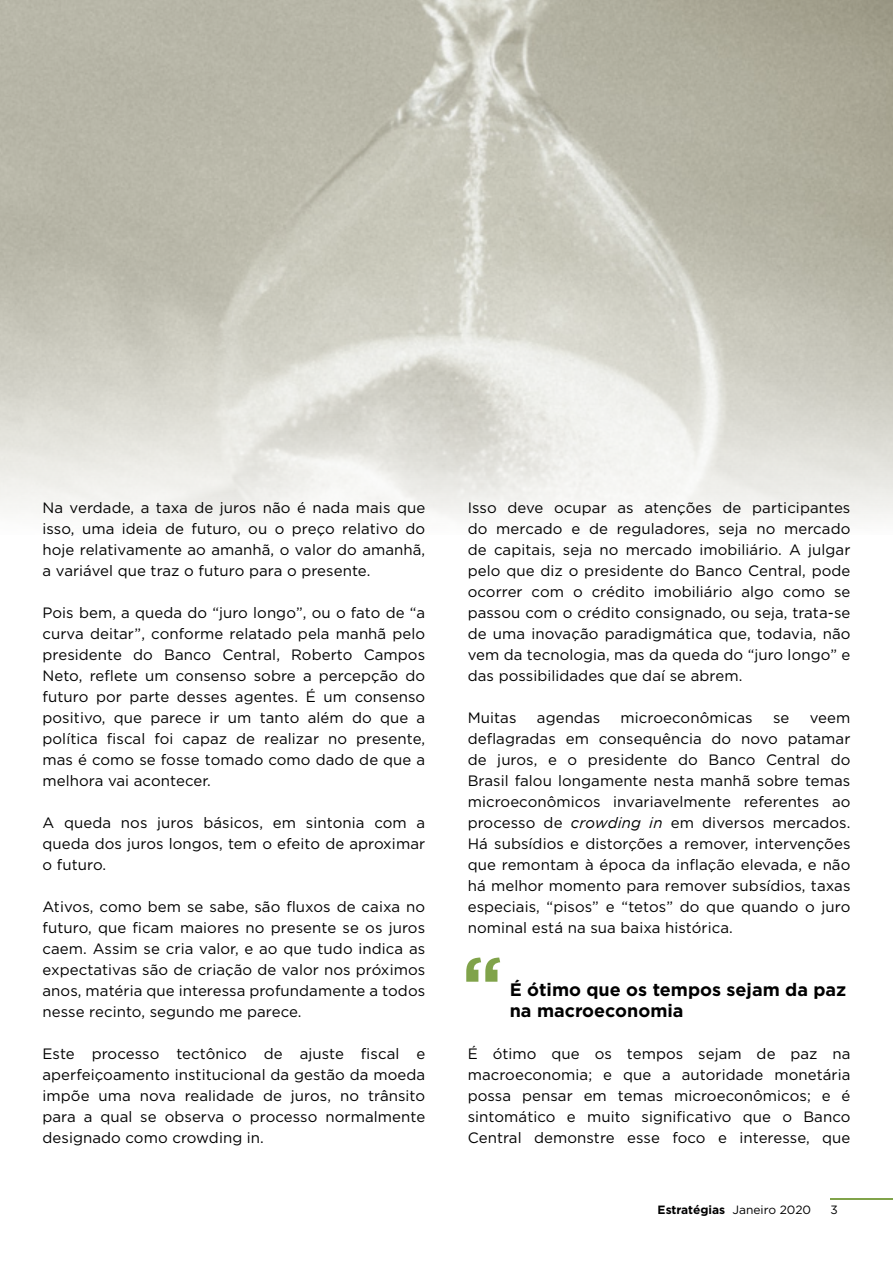
<style>
.page{position:relative;width:893px;height:1263px;background:#fff}
.page>*{position:absolute;margin:0;border:0;box-sizing:border-box;transform-origin:0 0}
.t1{font:700 75px "Gotham";color:#80a34a}
.t2{font:700 18px "Gotham";color:#000}
.t3{font:15px/21px "Gotham";letter-spacing:.005em;color:#000;text-align:justify}
.t4{font:700 12px "Gotham";color:#000}
.t5{font:12px "Gotham";color:#000}
.s1{font-style:italic}
.s2{font-weight:400}
</style>
<div class="page">
<hr style="left:831px;top:1198px;width:62px;height:1px;background:#80a34a">
<img style="left:0;top:0;width:893px;height:524px">
<p class="t3" style="left:43px;top:497px;width:384px">Na verdade, a taxa de juros não é nada mais que isso, uma ideia de futuro, ou o preço relativo do hoje relativamente ao amanhã, o valor do amanhã, a variável que traz o futuro para o presente.</p>
<p class="t3" style="left:43px;top:602px;width:384px">Pois bem, a queda do “juro longo”, ou o fato de “a curva deitar”, conforme relatado pela manhã pelo presidente do Banco Central, Roberto Campos Neto, reflete um consenso sobre a percepção do futuro por parte desses agentes. É um consenso positivo, que parece ir um tanto além do que a política fiscal foi capaz de realizar no presente, mas é como se fosse tomado como dado de que a melhora vai acontecer.</p>
<p class="t3" style="left:43px;top:812px;width:384px">A queda nos juros básicos, em sintonia com a queda dos juros longos, tem o efeito de aproximar o futuro.</p>
<p class="t3" style="left:43px;top:896px;width:384px">Ativos, como bem se sabe, são fluxos de caixa no futuro, que ficam maiores no presente se os juros caem. Assim se cria valor, e ao que tudo indica as expectativas são de criação de valor nos próximos anos, matéria que interessa profundamente a todos nesse recinto, segundo me parece.</p>
<p class="t3" style="left:43px;top:1043px;width:384px">Este processo tectônico de ajuste fiscal e aperfeiçoamento institucional da gestão da moeda impõe uma nova realidade de juros, no trânsito para a qual se observa o processo normalmente designado como crowding in.</p>
<p class="t3" style="left:468px;top:497px;width:384px">Isso deve ocupar as atenções de participantes do mercado e de reguladores, seja no mercado de capitais, seja no mercado imobiliário. A julgar pelo que diz o presidente do Banco Central, pode ocorrer com o crédito imobiliário algo como se passou com o crédito consignado, ou seja, trata-se de uma inovação paradigmática que, todavia, não vem da tecnologia, mas da queda do “juro longo” e das possibilidades que daí se abrem.</p>
<p class="t3" style="left:468px;top:707px;width:50px">Muitas</p>
<p class="t3" style="left:537px;top:707px;width:65px">agendas</p>
<p class="t3" style="left:621px;top:707px;width:134px">microeconômicas</p>
<p class="t3" style="left:773px;top:707px;width:18px">se</p>
<p class="t3" style="left:468px;top:707px;width:384px;text-indent:342px">veem deflagradas em consequência do novo patamar de juros, e o presidente do Banco Central do Brasil falou longamente nesta manhã sobre temas microeconômicos invariavelmente referentes ao processo de <span class="s1">crowding in</span> em diversos mercados.<br>Há subsídios e distorções a remover, intervenções que remontam à época da inflação elevada, e não há melhor momento para remover subsídios, taxas especiais, “pisos” e “tetos” do que quando o juro nominal está na sua baixa histórica.</p>
<h1 class="t1" style="left:462px;top:934px;width:42px">“</h1>
<p class="t2" style="left:510px;top:978px;width:338px">É ótimo que os tempos sejam da paz</p>
<p class="t2" style="left:510px;top:999px;width:175px">na macroeconomia</p>
<p class="t3" style="left:468px;top:1043px;width:384px">É ótimo que os tempos sejam de paz na macroeconomia; e que a autoridade monetária possa pensar em temas microeconômicos; e é sintomático e muito significativo que o Banco Central demonstre esse foco e interesse, que</p>
<p class="t4" style="left:658px;top:1202px;width:155px">Estratégias <span class="s2">Janeiro 2020</span></p>
<p class="t5" style="left:831px;top:1202px;width:9px">3</p>
</div>
